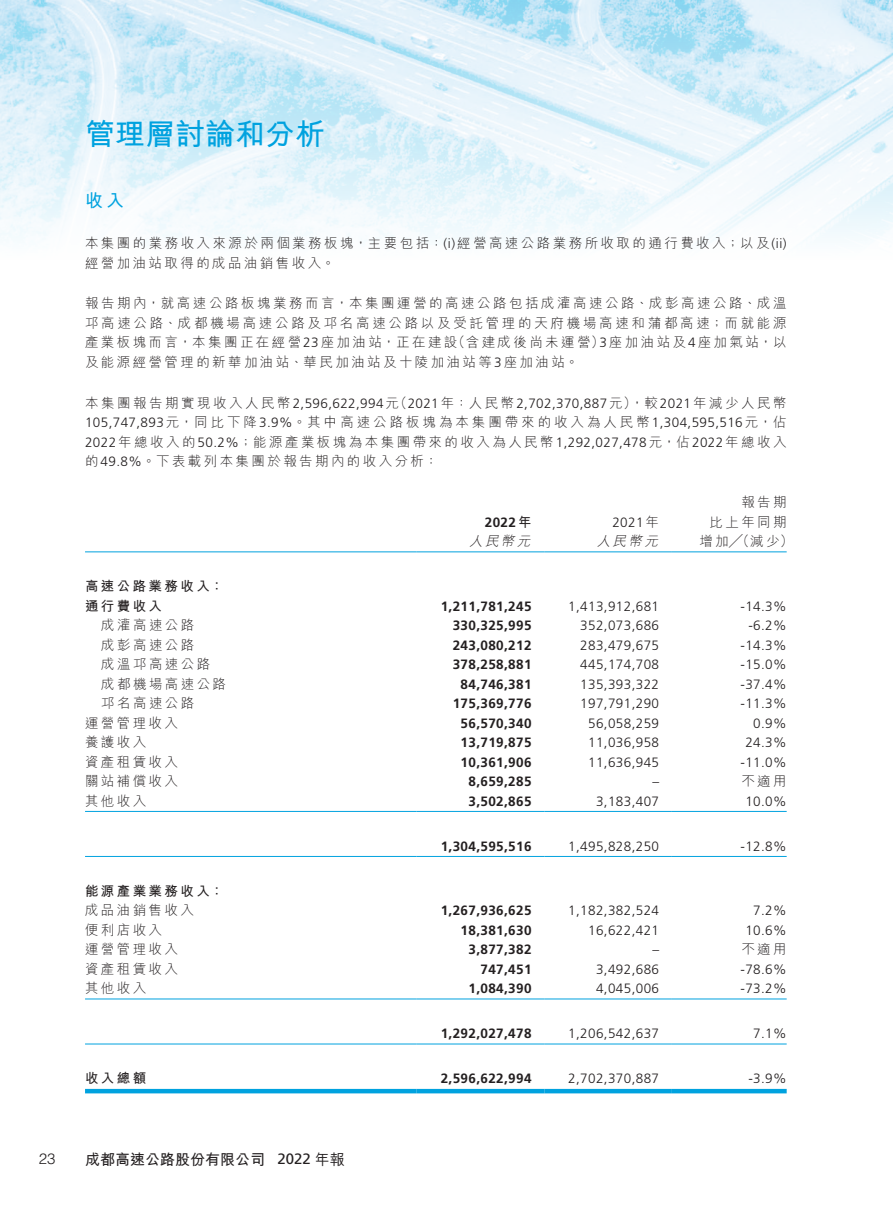
<style>
.page{position:relative;width:893px;height:1212px;background:#fff}
.page>*{position:absolute;margin:0;border:0;box-sizing:border-box;transform-origin:0 0}
.t1{font:700 30px "M Hei HK";color:#00a2df}
._01_Heading_1{font:700 18px "M Hei HK";color:#00a2df}
.t2{font:700 15px "M Hei HK";color:#231f20}
.t3{font:300 15px "Helvetica LT Std";color:#231f20}
._00_Body_text{font:300 13.5px/19.5px "M Hei HK";letter-spacing:.18em;color:#231f20;text-align:justify}
._50_Table_Body{font:300 13.5px "Frutiger LT Std";letter-spacing:.03em;color:#231f20}
._50_Table_Body-2{font:700 13.5px "Frutiger LT Std";letter-spacing:.03em;color:#231f20}
._50_Table_Body-3{font:300 13.5px "M Hei HK";letter-spacing:.18em;color:#231f20}
._50_Table_Body-4{font:700 13.5px "M Hei HK";letter-spacing:.18em;color:#231f20}
._50_Table_Body-5{font:italic 300 13.5px "M Hei HK";color:#231f20}
.s1{font-family:"Frutiger LT Std"}
.s2{font-family:"M Hei HK"}
.s3{font-family:"Frutiger LT Std";font-weight:400}
.s4{font-weight:500}
</style>
<div class="page">
<img style="left:0;top:0;width:893px;height:1094px">
<hr style="left:85px;top:551px;width:332px;height:1px;background:#00a2df">
<hr style="left:417px;top:551px;width:127px;height:1px;background:#00a2df">
<hr style="left:544px;top:551px;width:128px;height:1px;background:#00a2df">
<hr style="left:672px;top:551px;width:115px;height:1px;background:#00a2df">
<hr style="left:85px;top:811px;width:332px;height:1px;background:#00a2df">
<hr style="left:417px;top:811px;width:127px;height:1px;background:#00a2df">
<hr style="left:544px;top:811px;width:128px;height:1px;background:#00a2df">
<hr style="left:672px;top:811px;width:115px;height:1px;background:#00a2df">
<hr style="left:85px;top:856px;width:332px;height:1px;background:#00a2df">
<hr style="left:417px;top:856px;width:127px;height:1px;background:#00a2df">
<hr style="left:544px;top:856px;width:128px;height:1px;background:#00a2df">
<hr style="left:672px;top:856px;width:115px;height:1px;background:#00a2df">
<hr style="left:85px;top:998px;width:332px;height:1px;background:#00a2df">
<hr style="left:417px;top:998px;width:127px;height:1px;background:#00a2df">
<hr style="left:544px;top:998px;width:128px;height:1px;background:#00a2df">
<hr style="left:672px;top:998px;width:115px;height:1px;background:#00a2df">
<hr style="left:85px;top:1043px;width:332px;height:1px;background:#00a2df">
<hr style="left:417px;top:1043px;width:127px;height:1px;background:#00a2df">
<hr style="left:544px;top:1043px;width:128px;height:1px;background:#00a2df">
<hr style="left:672px;top:1043px;width:115px;height:1px;background:#00a2df">
<hr style="left:85px;top:1089px;width:332px;height:4px;background:#00a2df">
<hr style="left:417px;top:1089px;width:127px;height:4px;background:#00a2df">
<hr style="left:544px;top:1089px;width:128px;height:4px;background:#00a2df">
<hr style="left:672px;top:1089px;width:115px;height:4px;background:#00a2df">
<h1 class="t1" style="left:85px;top:112px;width:241px">管理層討論和分析</h1>
<p class="_01_Heading_1" style="left:85px;top:188px;width:41px">收入</p>
<p class="_00_Body_text" style="left:85px;top:233px;width:703px">本集團的業務收入來源於兩個業務板塊，主要包括：<span class="s1">(i)</span>經營高速公路業務所收取的通行費收入；以及<span class="s1">(ii)</span>經營加油站取得的成品油銷售收入。</p>
<p class="_00_Body_text" style="left:85px;top:294px;width:703px">報告期內，就高速公路板塊業務而言，本集團運營的高速公路包括成灌高速公路、成彭高速公路、成溫邛高速公路、成都機場高速公路及邛名高速公路以及受託管理的天府機場高速和蒲都高速；而就能源產業板塊而言，本集團正在經營<span class="s1">23</span>座加油站，正在建設（含建成後尚未運營）<span class="s1">3</span>座加油站及<span class="s1">4</span>座加氣站，以及能源經營管理的新華加油站、華民加油站及十陵加油站等<span class="s1">3</span>座加油站。</p>
<p class="_00_Body_text" style="left:85px;top:393px;width:703px">本集團報告期實現收入人民幣<span class="s1">2,596,622,994</span>元（<span class="s1">2021</span>年：人民幣<span class="s1">2,702,370,887</span>元），較<span class="s1">2021</span>年減少人民幣<span class="s1">105,747,893</span>元，同比下降<span class="s1">3.9%</span>。其中高速公路板塊為本集團帶來的收入為人民幣<span class="s1">1,304,595,516</span>元，佔<span class="s1">2022</span>年總收入的<span class="s1">50.2%</span>；能源產業板塊為本集團帶來的收入為人民幣<span class="s1">1,292,027,478</span>元，佔<span class="s1">2022</span>年總收入的<span class="s1">49.8%</span>。下表載列本集團於報告期內的收入分析：</p>
<p class="_50_Table_Body-2" style="left:485px;top:514px;width:48px">2022<span class="s2">年</span></p>
<p class="_50_Table_Body" style="left:612px;top:514px;width:48px">2021<span class="s2">年</span></p>
<p class="_50_Table_Body-3" style="left:741px;top:495px;width:47px">報告期</p>
<p class="_50_Table_Body-3" style="left:710px;top:515px;width:79px">比上年同期</p>
<p class="_50_Table_Body-5" style="left:469px;top:534px;width:66px">人民幣元</p>
<p class="_50_Table_Body-5" style="left:597px;top:534px;width:66px">人民幣元</p>
<p class="_50_Table_Body-3" style="left:699px;top:534px;width:96px">增加╱（減少）</p>
<p class="_50_Table_Body-4" style="left:85px;top:576px;width:140px">高速公路業務收入：</p>
<p class="_50_Table_Body-4" style="left:85px;top:596px;width:79px">通行費收入</p>
<p class="_50_Table_Body-2" style="left:441px;top:598px;width:92px">1,211,781,245</p>
<p class="_50_Table_Body" style="left:568px;top:598px;width:92px">1,413,912,681</p>
<p class="_50_Table_Body" style="left:740px;top:598px;width:48px">-14.3%</p>
<p class="_50_Table_Body-3" style="left:101px;top:618px;width:95px">成灌高速公路</p>
<p class="_50_Table_Body-2" style="left:453px;top:617px;width:80px">330,325,995</p>
<p class="_50_Table_Body" style="left:580px;top:618px;width:80px">352,073,686</p>
<p class="_50_Table_Body" style="left:748px;top:618px;width:40px">-6.2%</p>
<p class="_50_Table_Body-3" style="left:101px;top:638px;width:95px">成彭高速公路</p>
<p class="_50_Table_Body-2" style="left:453px;top:637px;width:80px">243,080,212</p>
<p class="_50_Table_Body" style="left:580px;top:637px;width:80px">283,479,675</p>
<p class="_50_Table_Body" style="left:740px;top:637px;width:48px">-14.3%</p>
<p class="_50_Table_Body-3" style="left:101px;top:657px;width:110px">成溫邛高速公路</p>
<p class="_50_Table_Body-2" style="left:453px;top:656px;width:80px">378,258,881</p>
<p class="_50_Table_Body" style="left:580px;top:657px;width:80px">445,174,708</p>
<p class="_50_Table_Body" style="left:740px;top:657px;width:48px">-15.0%</p>
<p class="_50_Table_Body-3" style="left:101px;top:677px;width:126px">成都機場高速公路</p>
<p class="_50_Table_Body-2" style="left:461px;top:676px;width:72px">84,746,381</p>
<p class="_50_Table_Body" style="left:580px;top:676px;width:80px">135,393,322</p>
<p class="_50_Table_Body" style="left:740px;top:676px;width:48px">-37.4%</p>
<p class="_50_Table_Body-3" style="left:101px;top:696px;width:95px">邛名高速公路</p>
<p class="_50_Table_Body-2" style="left:453px;top:695px;width:80px">175,369,776</p>
<p class="_50_Table_Body" style="left:580px;top:696px;width:80px">197,791,290</p>
<p class="_50_Table_Body" style="left:740px;top:696px;width:48px">-11.3%</p>
<p class="_50_Table_Body-3" style="left:85px;top:716px;width:95px">運營管理收入</p>
<p class="_50_Table_Body-2" style="left:461px;top:715px;width:72px">56,570,340</p>
<p class="_50_Table_Body" style="left:588px;top:715px;width:72px">56,058,259</p>
<p class="_50_Table_Body" style="left:753px;top:715px;width:35px">0.9%</p>
<p class="_50_Table_Body-3" style="left:85px;top:735px;width:63px">養護收入</p>
<p class="_50_Table_Body-2" style="left:461px;top:734px;width:72px">13,719,875</p>
<p class="_50_Table_Body" style="left:588px;top:735px;width:72px">11,036,958</p>
<p class="_50_Table_Body" style="left:745px;top:735px;width:43px">24.3%</p>
<p class="_50_Table_Body-3" style="left:85px;top:755px;width:95px">資產租賃收入</p>
<p class="_50_Table_Body-2" style="left:461px;top:754px;width:72px">10,361,906</p>
<p class="_50_Table_Body" style="left:588px;top:754px;width:72px">11,636,945</p>
<p class="_50_Table_Body" style="left:740px;top:754px;width:48px">-11.0%</p>
<p class="_50_Table_Body-3" style="left:85px;top:774px;width:95px">關站補償收入</p>
<p class="_50_Table_Body-2" style="left:468px;top:773px;width:65px">8,659,285</p>
<p class="_50_Table_Body" style="left:652px;top:774px;width:8px">–</p>
<p class="_50_Table_Body-3" style="left:741px;top:774px;width:47px">不適用</p>
<p class="_50_Table_Body-3" style="left:85px;top:794px;width:63px">其他收入</p>
<p class="_50_Table_Body-2" style="left:468px;top:793px;width:65px">3,502,865</p>
<p class="_50_Table_Body" style="left:596px;top:793px;width:65px">3,183,407</p>
<p class="_50_Table_Body" style="left:745px;top:793px;width:43px">10.0%</p>
<p class="_50_Table_Body-2" style="left:441px;top:838px;width:92px">1,304,595,516</p>
<p class="_50_Table_Body" style="left:568px;top:838px;width:92px">1,495,828,250</p>
<p class="_50_Table_Body" style="left:740px;top:838px;width:48px">-12.8%</p>
<p class="_50_Table_Body-4" style="left:85px;top:881px;width:140px">能源產業業務收入：</p>
<p class="_50_Table_Body-3" style="left:85px;top:903px;width:110px">成品油銷售收入</p>
<p class="_50_Table_Body-2" style="left:441px;top:902px;width:92px">1,267,936,625</p>
<p class="_50_Table_Body" style="left:568px;top:903px;width:92px">1,182,382,524</p>
<p class="_50_Table_Body" style="left:753px;top:903px;width:35px">7.2%</p>
<p class="_50_Table_Body-3" style="left:85px;top:923px;width:79px">便利店收入</p>
<p class="_50_Table_Body-2" style="left:461px;top:922px;width:72px">18,381,630</p>
<p class="_50_Table_Body" style="left:588px;top:922px;width:72px">16,622,421</p>
<p class="_50_Table_Body" style="left:745px;top:922px;width:43px">10.6%</p>
<p class="_50_Table_Body-3" style="left:85px;top:942px;width:95px">運營管理收入</p>
<p class="_50_Table_Body-2" style="left:468px;top:941px;width:65px">3,877,382</p>
<p class="_50_Table_Body" style="left:652px;top:942px;width:8px">–</p>
<p class="_50_Table_Body-3" style="left:741px;top:942px;width:47px">不適用</p>
<p class="_50_Table_Body-3" style="left:85px;top:962px;width:95px">資產租賃收入</p>
<p class="_50_Table_Body-2" style="left:480px;top:961px;width:53px">747,451</p>
<p class="_50_Table_Body" style="left:596px;top:961px;width:65px">3,492,686</p>
<p class="_50_Table_Body" style="left:740px;top:961px;width:48px">-78.6%</p>
<p class="_50_Table_Body-3" style="left:85px;top:981px;width:63px">其他收入</p>
<p class="_50_Table_Body-2" style="left:468px;top:980px;width:65px">1,084,390</p>
<p class="_50_Table_Body" style="left:596px;top:981px;width:65px">4,045,006</p>
<p class="_50_Table_Body" style="left:740px;top:981px;width:48px">-73.2%</p>
<p class="_50_Table_Body-2" style="left:441px;top:1025px;width:92px">1,292,027,478</p>
<p class="_50_Table_Body" style="left:568px;top:1026px;width:92px">1,206,542,637</p>
<p class="_50_Table_Body" style="left:753px;top:1026px;width:35px">7.1%</p>
<p class="_50_Table_Body-4" style="left:85px;top:1068px;width:63px">收入總額</p>
<p class="_50_Table_Body-2" style="left:441px;top:1070px;width:92px">2,596,622,994</p>
<p class="_50_Table_Body" style="left:568px;top:1071px;width:92px">2,702,370,887</p>
<p class="_50_Table_Body" style="left:748px;top:1071px;width:40px">-3.9%</p>
<p class="t3" style="left:39px;top:1149px;width:18px">23</p>
<p class="t2" style="left:85px;top:1148px;width:261px">成都高速公路股份有限公司 <span class="s3">2022</span> <span class="s4">年報</span></p>
</div>
